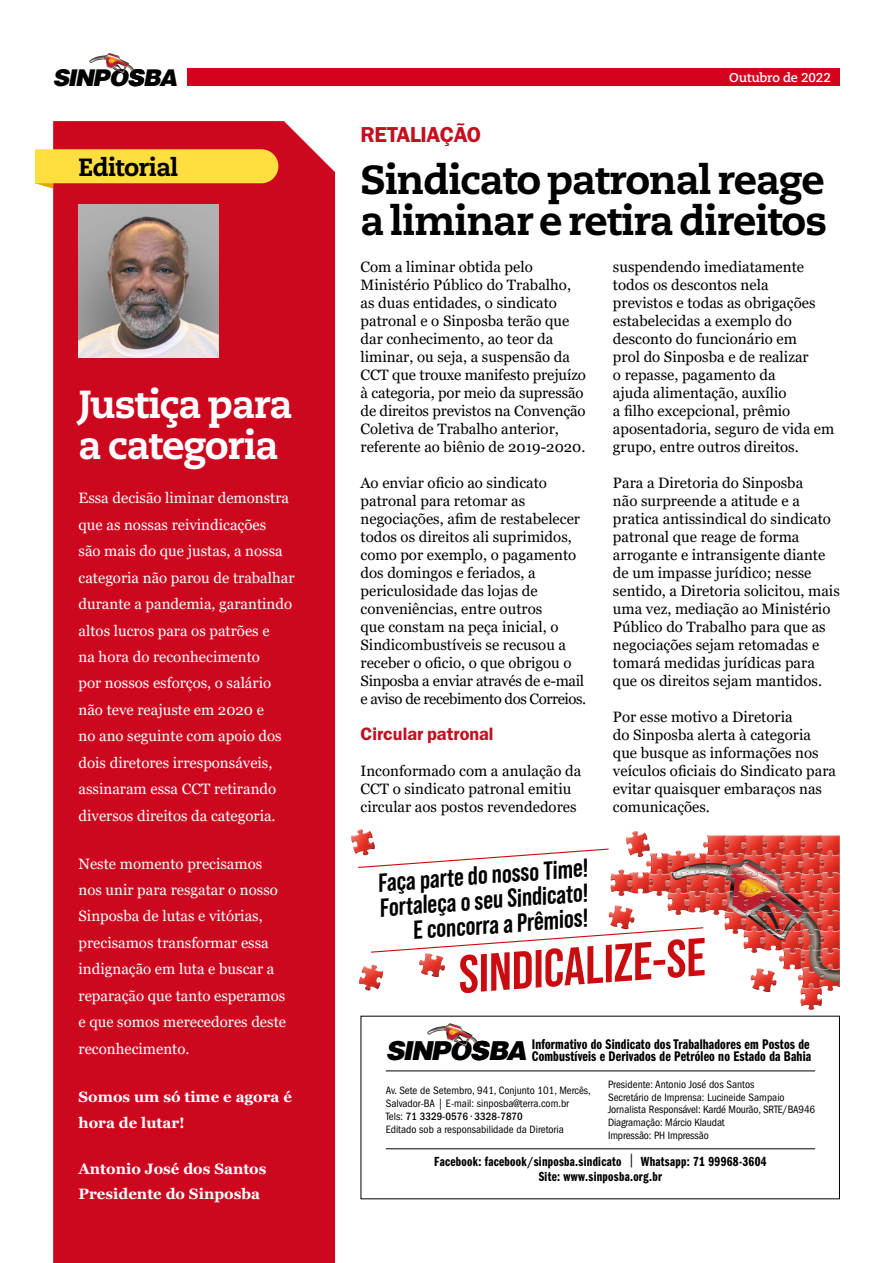
<style>
.page{position:relative;width:893px;height:1263px;background:#fff}
.page>*{position:absolute;margin:0;border:0;box-sizing:border-box;transform-origin:0 0}
.t1{font:700 53.25px "Bebas Neue Pro";color:#c90c0f}
.t2{font:800 40.5px/40.5px "Caecilia LT Std";letter-spacing:-.03em;color:#000}
.t3{font:800 39.15px/40.8px "Caecilia LT Std";letter-spacing:-.035em;color:#fff}
.t4{font:26.25px "Airbus Special";letter-spacing:-.065em;color:#000}
.t5{font:700 25.95px/24.9px "Bebas Neue Pro";color:#000;text-align:right}
.t6{font:800 24.9px "Caecilia LT Std";letter-spacing:-.025em;color:#000}
.t7{font:23.1px "Airbus Special";letter-spacing:-.065em;color:#000}
.t8{font:600 21.75px "ITC Franklin Gothic Std";letter-spacing:-.02em;color:#c30f1f}
.t9{font:600 18px "ITC Franklin Gothic Std";color:#c30f1f}
.t10{font:15px/18px "Georgia";color:#000}
.t11{font:15px/26.4px "Georgia";color:#fff}
.t12{font:700 15px/26.4px "Georgia";color:#fff}
.t13{font:14.55px/12.8px "ITC Franklin Gothic Std Dm Cp";letter-spacing:.01em;color:#000}
.t14{font:13.65px/15px "ITC Franklin Gothic Std Dm Cp";letter-spacing:.02em;color:#000;text-align:center}
.t15{font:700 12.75px "Caecilia LT Std";letter-spacing:-.015em;color:#fff}
.t16{font:condensed 10.95px/12.8px "ITC Franklin Gothic Std";color:#000}
.s1{font-weight:500}
.s2{font-family:"ITC Franklin Gothic Std Bk Cp"}
</style>
<div class="page">
<div style="left:53px;top:121px;width:282px;height:1142px;background:#cd071e"></div>
<div style="left:188px;top:69px;width:652px;height:17px;background:#d4021d"></div>
<svg style="left:90px;top:53px;width:46px;height:25px"></svg>
<svg style="left:35px;top:149px;width:243px;height:40px;background:#f7be3b"></svg>
<hr style="left:386px;top:1070px;width:429px;height:1px;background:#000">
<hr style="left:386px;top:1148px;width:429px;height:1px;background:#000">
<svg style="left:427px;top:1023px;width:53px;height:29px"></svg>
<img style="left:79px;top:205px;width:140px;height:152px">
<svg style="left:351px;top:829px;width:489px;height:181px"></svg>
<img style="left:419px;top:953px;width:26px;height:24px">
<h3 class="t7" style="left:52px;top:64px;width:126px">SINPOSBA</h3>
<p class="t15" style="left:729px;top:70px;width:103px">Outubro de 2022</p>
<h3 class="t6" style="left:79px;top:152px;width:101px">Editorial</h3>
<h3 class="t3" style="left:79px;top:384px;width:216px">Justiça para a categoria</h3>
<p class="t11" style="left:79px;top:485px;width:218px">Essa decisão liminar demonstra que as nossas reivindicações<br>são mais do que justas, a nossa categoria não parou de trabalhar durante a pandemia, garantindo altos lucros para os patrões e<br>na hora do reconhecimento<br>por nossos esforços, o salário não teve reajuste em 2020 e<br>no ano seguinte com apoio dos dois diretores irresponsáveis, assinaram essa CCT retirando diversos direitos da categoria.</p>
<p class="t11" style="left:79px;top:850px;width:209px">Neste momento precisamos nos unir para resgatar o nosso<br>Sinposba de lutas e vitórias, precisamos transformar essa indignação em luta e buscar a reparação que tanto esperamos e que somos merecedores deste reconhecimento.</p>
<p class="t12" style="left:79px;top:1083px;width:215px">Somos um só time e agora é hora de lutar!</p>
<p class="t12" style="left:79px;top:1156px;width:189px;line-height:24.9px">Antonio José dos Santos<br>Presidente do Sinposba</p>
<h3 class="t8" style="left:361px;top:122px;width:122px">RETALIAÇÃO</h3>
<h2 class="t2" style="left:361px;top:160px;width:468px">Sindicato patronal reage a liminar e retira direitos</h2>
<p class="t10" style="left:361px;top:258px;width:227px">Com a liminar obtida pelo<br>Ministério Público do Trabalho, as duas entidades, o sindicato patronal e o Sinposba terão que dar conhecimento, ao teor da liminar, ou seja, a suspensão da<br>CCT que trouxe manifesto prejuízo à categoria, por meio da supressão de direitos previstos na Convenção<br>Coletiva de Trabalho anterior, referente ao biênio de 2019-2020.</p>
<p class="t10" style="left:361px;top:474px;width:227px">Ao enviar oficio ao sindicato patronal para retomar as negociações, afim de restabelecer todos os direitos ali suprimidos, como por exemplo, o pagamento dos domingos e feriados, a periculosidade das lojas de conveniências, entre outros<br>que constam na peça inicial, o<br>Sindicombustíveis se recusou a receber o oficio, o que obrigou o<br>Sinposba a enviar através de e-mail e aviso de recebimento dos Correios.</p>
<p class="t9" style="left:361px;top:723px;width:134px">Circular patronal</p>
<p class="t10" style="left:361px;top:762px;width:222px">Inconformado com a anulação da<br>CCT o sindicato patronal emitiu circular aos postos revendedores</p>
<p class="t10" style="left:613px;top:258px;width:223px">suspendendo imediatamente todos os descontos nela<br>previstos e todas as obrigações estabelecidas a exemplo do desconto do funcionário em<br>prol do Sinposba e de realizar<br>o repasse, pagamento da<br>ajuda alimentação, auxílio<br>a filho excepcional, prêmio aposentadoria, seguro de vida em grupo, entre outros direitos.</p>
<p class="t10" style="left:613px;top:474px;width:228px">Para a Diretoria do Sinposba<br>não surpreende a atitude e a pratica antissindical do sindicato patronal que reage de forma arrogante e intransigente diante de um impasse jurídico; nesse sentido, a Diretoria solicitou, mais uma vez, mediação ao Ministério<br>Público do Trabalho para que as negociações sejam retomadas e tomará medidas jurídicas para que os direitos sejam mantidos.</p>
<p class="t10" style="left:613px;top:708px;width:225px">Por esse motivo a Diretoria<br>do Sinposba alerta à categoria que busque as informações nos veículos oficiais do Sindicato para evitar quaisquer embaraços nas comunicações.</p>
<h3 class="t5" style="left:377px;top:869px;width:212px;rotate:-4deg">Faça parte do nosso Time!<br>Fortaleça o seu Sindicato!<br>E concorra a Prêmios!</h3>
<h1 class="t1" style="left:455px;top:944px;width:249px;rotate:-4deg">SINDICALIZE-SE</h1>
<p class="t13" style="left:532px;top:1038px;width:281px">Informativo do Sindicato dos Trabalhadores em Postos de<br>Combustíveis e Derivados de Petróleo no Estado da Bahia</p>
<h3 class="t4" style="left:385px;top:1036px;width:143px">SINPOSBA</h3>
<p class="t16" style="left:386px;top:1084px;width:207px">Av. Sete de Setembro, 941, Conjunto 101, Mercês, Salvador-BA | E-mail: sinposba@terra.com.br<br>Tels: <span class="s1">71 3329-0576</span> • <span class="s1">3328-7870<br></span>Editado sob a responsabilidade da Diretoria</p>
<p class="t16" style="left:608px;top:1078px;width:209px">Presidente: Antonio José dos Santos<br>Secretário de Imprensa: Lucineide Sampaio Jornalista Responsável: Kardé Mourão, SRTE/BA946<br>Diagramação: Márcio Klaudat<br>Impressão: PH Impressão</p>
<p class="t14" style="left:434px;top:1154px;width:334px">Facebook: facebook/sinposba.sindicato <span class="s2">|</span> Whatsapp: 71 99968-3604<br>Site: www.sinposba.org.br</p>
</div>
